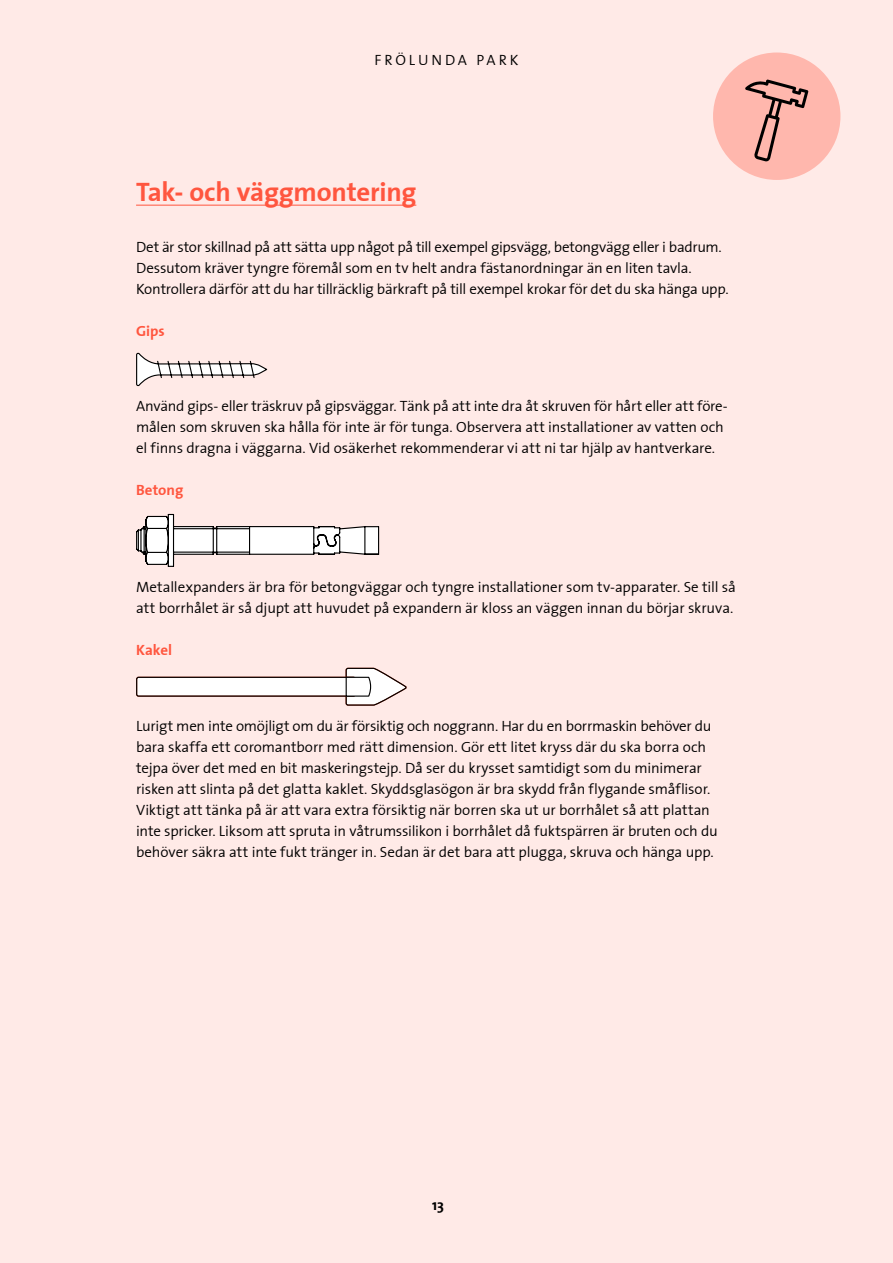
<style>
.page{position:relative;width:893px;height:1263px;background:#ffeae7}
.page>*{position:absolute;margin:0;border:0;box-sizing:border-box;transform-origin:0 0}
.t1{font:700 27px "The Sans";letter-spacing:-.01em;color:#ff563f}
.t2{font:300 15px/21px "The Sans";letter-spacing:-.01em;color:#000}
.t3{font:700 15px "The Sans";color:#ff563f}
.t4{font:300 15px "The Sans";letter-spacing:.19em;color:#000}
.t5{font:700 15px "The Sans";color:#000}
</style>
<div class="page">
<div style="left:713px;top:52px;width:127px;height:128px;background:#ffb7ad;border-radius:50%"></div>
<hr style="left:136px;top:205px;width:280px;height:1px;background:#ff563f">
<svg style="left:136px;top:352px;width:132px;height:34px"></svg>
<svg style="left:136px;top:513px;width:244px;height:54px"></svg>
<div style="left:137px;top:677px;width:218px;height:19px;background:#fff;border-radius:2px"></div>
<div style="left:136px;top:677px;width:220px;height:20px;border:1px solid #000;border-radius:2px"></div>
<svg style="left:345px;top:667px;width:61px;height:39px"></svg>
<svg style="left:745px;top:79px;width:63px;height:82px"></svg>
<p class="t4" style="left:374px;top:48px;width:146px">FRÖLUNDA PARK</p>
<h1 class="t1" style="left:136px;top:169px;width:282px">Tak- och väggmontering</h1>
<p class="t2" style="left:136px;top:236px;width:594px">Det är stor skillnad på att sätta upp något på till exempel gipsvägg, betongvägg eller i badrum.<br>Dessutom kräver tyngre föremål som en tv helt andra fästanordningar än en liten tavla.<br>Kontrollera därför att du har tillräcklig bärkraft på till exempel krokar för det du ska hänga upp.</p>
<p class="t3" style="left:136px;top:318px;width:30px">Gips</p>
<p class="t2" style="left:136px;top:395px;width:593px">Använd gips- eller träskruv på gipsväggar. Tänk på att inte dra åt skruven för hårt eller att före&shy;målen som skruven ska hålla för inte är för tunga. Observera att installationer av vatten och el finns dragna i väggarna. Vid osäkerhet rekommenderar vi att ni tar hjälp av hantverkare.</p>
<p class="t3" style="left:136px;top:478px;width:49px">Betong</p>
<p class="t2" style="left:136px;top:576px;width:601px">Metallexpanders är bra för betongväggar och tyngre installationer som tv-apparater. Se till så att borrhålet är så djupt att huvudet på expandern är kloss an väggen innan du börjar skruva.</p>
<p class="t3" style="left:136px;top:637px;width:38px">Kakel</p>
<p class="t2" style="left:136px;top:715px;width:583px">Lurigt men inte omöjligt om du är försiktig och noggrann. Har du en borrmaskin behöver du bara skaffa ett coromantborr med rätt dimension. Gör ett litet kryss där du ska borra och tejpa över det med en bit maskeringstejp. Då ser du krysset samtidigt som du minimerar risken att slinta på det glatta kaklet. Skyddsglasögon är bra skydd från flygande småflisor.<br>Viktigt att tänka på är att vara extra försiktig när borren ska ut ur borrhålet så att plattan inte spricker. Liksom att spruta in våtrumssilikon i borrhålet då fuktspärren är bruten och du behöver säkra att inte fukt tränger in. Sedan är det bara att plugga, skruva och hänga upp.</p>
<p class="t5" style="left:432px;top:1193px;width:13px">13</p>
</div>
